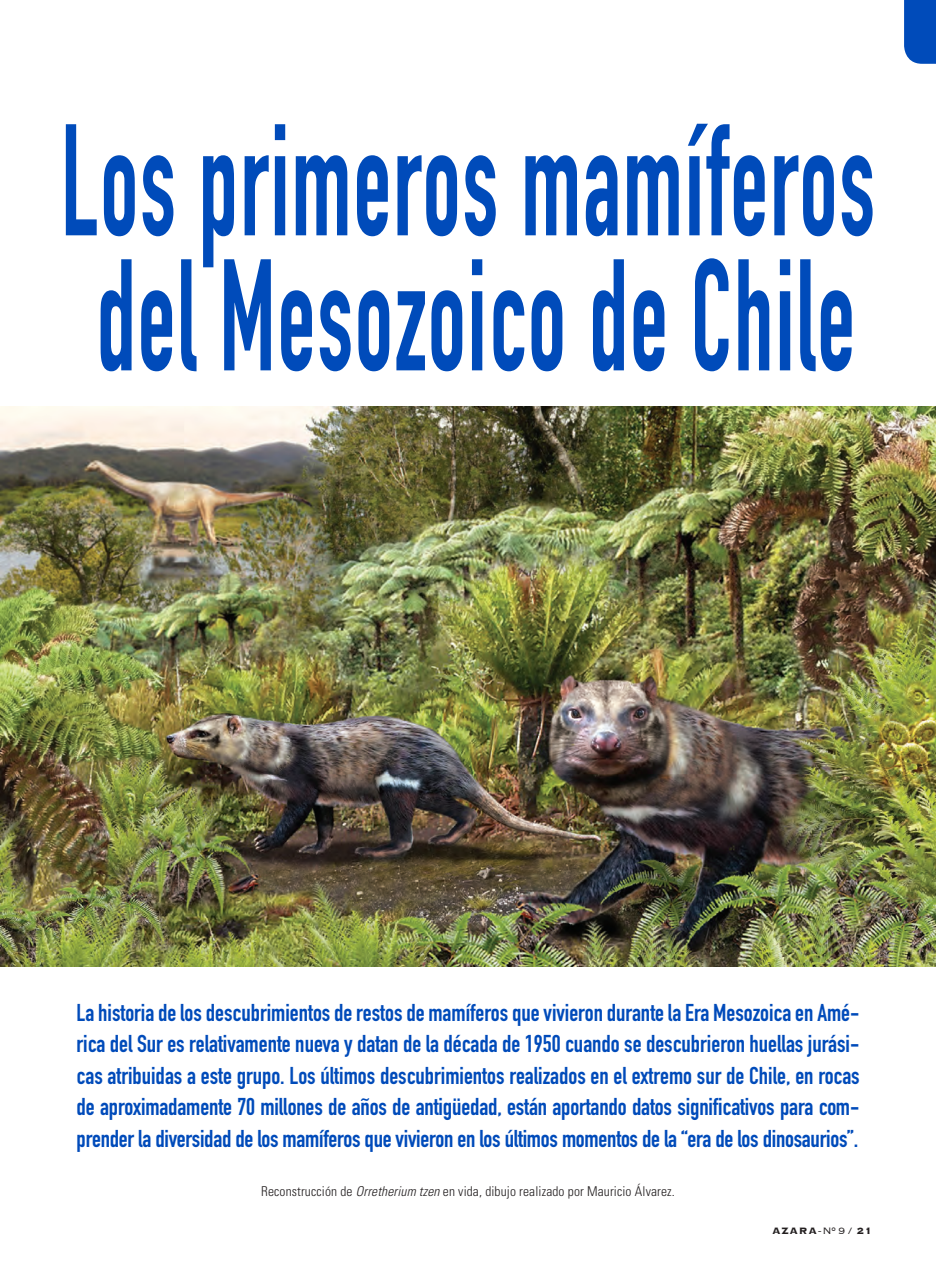
<style>
.page{position:relative;width:936px;height:1276px;background:#fff}
.page>*{position:absolute;margin:0;border:0;box-sizing:border-box;transform-origin:0 0}
.t1{font:700 156px "DIN Condensed";letter-spacing:.02em;color:#004bba;scale:.65 1}
.t2{font:700 24px/31.5px "DIN Condensed";letter-spacing:-.01em;color:#004bba;text-align:justify}
.Default{font:300 condensed 13.5px "Univers LT Std";letter-spacing:.01em;color:#231f20}
.t3{font:700 12px "Copperplate";letter-spacing:.06em;color:#231f20}
.s1{font-style:italic}
.s2{font-weight:300}
</style>
<div class="page">
<svg style="left:904px;top:0;width:31px;height:64px"></svg>
<img style="left:0;top:406px;width:935px;height:561px">
<p class="t1" style="left:61px;top:76px;width:1253px">Los primeros mamíferos</p>
<p class="t1" style="left:96px;top:211px;width:1168px">del Mesozoico de Chile</p>
<p class="t2" style="left:77px;top:996px;width:784px">La historia de los descubrimientos de restos de mamíferos que vivieron durante la Era Mesozoica en Amé&shy;rica del Sur es relativamente nueva y datan de la década de 1950 cuando se descubrieron huellas jurási&shy;cas atribuidas a este grupo. Los últimos descubrimientos realizados en el extremo sur de Chile, en rocas de aproximadamente 70 millones de años de antigüedad, están aportando datos significativos para com&shy;prender la diversidad de los mamíferos que vivieron en los últimos momentos de la “era de los dinosaurios”.</p>
<p class="Default" style="left:261px;top:1183px;width:415px">Reconstrucción de <span class="s1">Orretherium tzen</span> en vida, dibujo realizado por Mauricio Álvarez.</p>
<p class="t3" style="left:772px;top:1223px;width:101px">AZARA<span class="s2">-Nº 9 /</span> 21</p>
</div>
